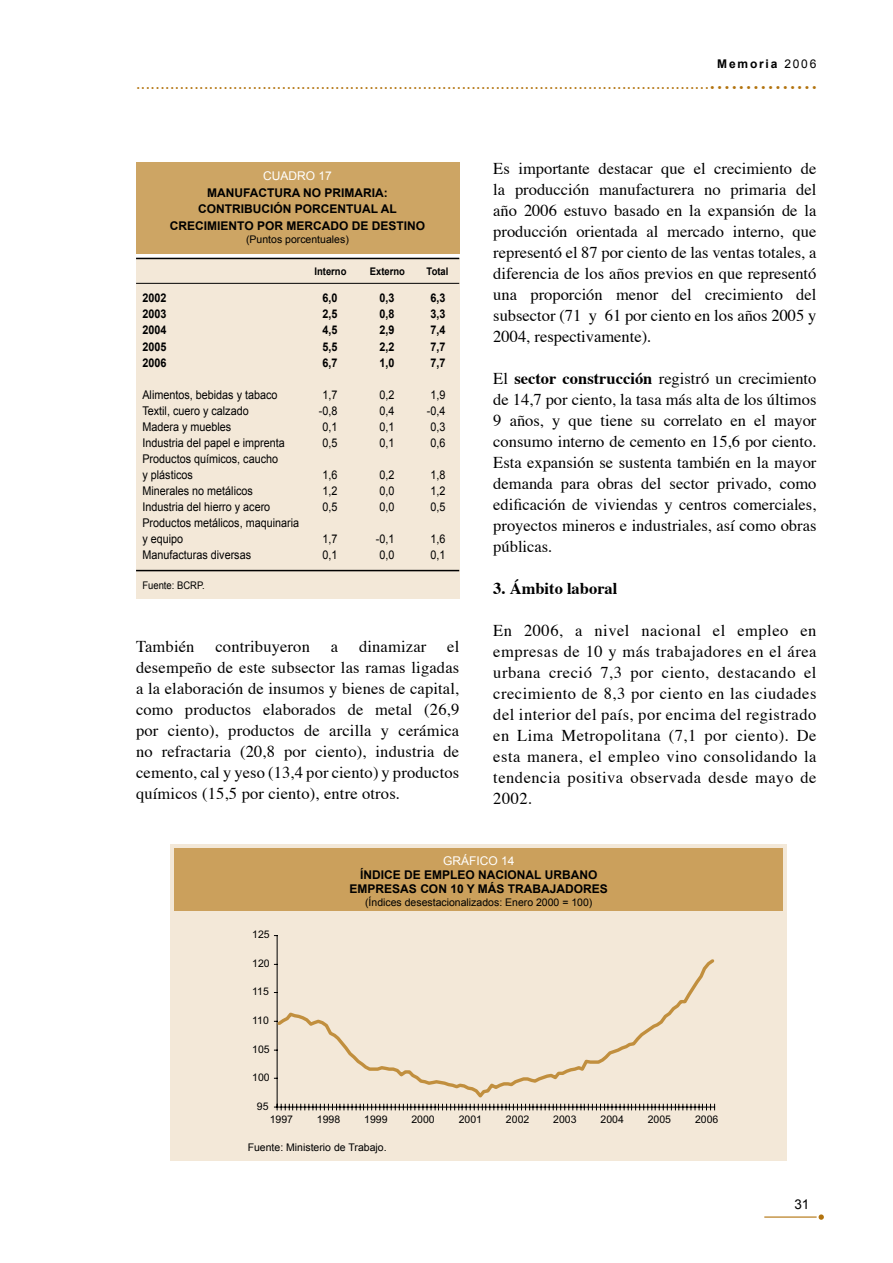
<style>
.page{position:relative;width:893px;height:1263px;background:#fff}
.page>*{position:absolute;margin:0;border:0;box-sizing:border-box;transform-origin:0 0}
.t1{font:18px "Times";color:#b2730e}
.t2{font:16.5px/21px "Times";letter-spacing:.01em;color:#000;text-align:justify}
.t3{font:700 16.5px "Times";color:#000}
.t4{font:13.5px "Arial";color:#000}
.t5{font:12px/16px "Arial";color:#000;scale:.9 1}
.t6{font:700 12px/14.4px "Arial";color:#000;text-align:center}
.t7{font:700 12px "Arial";color:#000;scale:.9 1}
.t8{font:12px "Arial";color:#fff}
.t9{font:700 12px "Arial";letter-spacing:.15em;color:#000}
.t10{font:10.5px "Arial";color:#000}
.t11{font:700 10.5px "Arial";color:#000;scale:.9 1}
.t12{font:10.5px "Arial";color:#000;scale:.9 1}
.s1{font-weight:400}
.s2{font-size:27px}
.s3{font-weight:700}
</style>
<div class="page">
<hr style="left:764px;top:1216px;width:53px;height:1px;background:#b2730e">
<svg style="left:819px;top:1214px;width:5px;height:6px"></svg>
<div style="left:170px;top:844px;width:617px;height:317px;background:#f3e8d8"></div>
<div style="left:175px;top:849px;width:608px;height:62px;background:#cba05c"></div>
<hr style="left:277px;top:935px;width:1px;height:172px;background:#000">
<svg style="left:274px;top:1104px;width:441px;height:6px"></svg>
<svg style="left:274px;top:956px;width:441px;height:145px"></svg>
<div style="left:136px;top:258px;width:323px;height:340px;background:#f3e8d8"></div>
<hr style="left:136px;top:258px;width:323px;height:1px;background:#000">
<hr style="left:136px;top:283px;width:323px;height:1px;background:#000">
<div style="left:136px;top:162px;width:323px;height:91px;background:#cda564"></div>
<hr style="left:136px;top:570px;width:323px;height:1px;background:#000">
<p class="t9" style="left:717px;top:57px;width:101px">MEMORIA <span class="s1">2006</span></p>
<p class="t1" style="left:136px;top:66px;width:683px">......................................................................................................................<span class="s2">...............</span></p>
<p class="t8" style="left:263px;top:169px;width:70px">Cuadro 17</p>
<p class="t6" style="left:207px;top:185px;width:10px">MANUFACTURA</p>
<p class="t6" style="left:303px;top:185px;width:30px">NO PRIMARIA</p>
<p class="t6" style="left:384px;top:185px;width:5px">:</p>
<p class="t6" style="left:198px;top:202px;width:9px">CONTRIBUCIÓN</p>
<p class="t6" style="left:295px;top:202px;width:10px">PORCENTUAL</p>
<p class="t6" style="left:381px;top:202px;width:9px">AL</p>
<p class="t6" style="left:170px;top:218px;width:9px">CRECIMIENTO</p>
<p class="t6" style="left:257px;top:218px;width:10px">POR</p>
<p class="t6" style="left:286px;top:218px;width:10px">MERCADO</p>
<p class="t6" style="left:352px;top:218px;width:29px">DE DESTINO</p>
<p class="t10" style="left:246px;top:234px;width:104px">(Puntos porcentuales)</p>
<p class="t11" style="left:314px;top:266px;width:37px">INTERNO</p>
<p class="t11" style="left:370px;top:266px;width:41px">EXTERNO</p>
<p class="t11" style="left:427px;top:266px;width:26px">TOTAL</p>
<p class="t7" style="left:142px;top:291px;width:28px">2002</p>
<p class="t7" style="left:322px;top:291px;width:18px">6,0</p>
<p class="t7" style="left:379px;top:291px;width:18px">0,3</p>
<p class="t7" style="left:430px;top:291px;width:18px">6,3</p>
<p class="t7" style="left:142px;top:307px;width:28px">2003</p>
<p class="t7" style="left:322px;top:307px;width:18px">2,5</p>
<p class="t7" style="left:379px;top:307px;width:18px">0,8</p>
<p class="t7" style="left:430px;top:307px;width:18px">3,3</p>
<p class="t7" style="left:142px;top:323px;width:28px">2004</p>
<p class="t7" style="left:322px;top:323px;width:18px">4,5</p>
<p class="t7" style="left:379px;top:323px;width:18px">2,9</p>
<p class="t7" style="left:430px;top:323px;width:18px">7,4</p>
<p class="t7" style="left:142px;top:340px;width:28px">2005</p>
<p class="t7" style="left:322px;top:340px;width:18px">5,5</p>
<p class="t7" style="left:379px;top:340px;width:18px">2,2</p>
<p class="t7" style="left:430px;top:340px;width:18px">7,7</p>
<p class="t7" style="left:142px;top:356px;width:28px">2006</p>
<p class="t7" style="left:322px;top:356px;width:18px">6,7</p>
<p class="t7" style="left:379px;top:356px;width:18px">1,0</p>
<p class="t7" style="left:430px;top:356px;width:18px">7,7</p>
<p class="t5" style="left:142px;top:386px;width:152px">Alimentos, bebidas y tabaco</p>
<p class="t5" style="left:322px;top:386px;width:18px">1,7</p>
<p class="t5" style="left:379px;top:386px;width:18px">0,2</p>
<p class="t5" style="left:430px;top:386px;width:18px">1,9</p>
<p class="t5" style="left:142px;top:402px;width:120px">Textil, cuero y calzado</p>
<p class="t5" style="left:319px;top:402px;width:22px">-0,8</p>
<p class="t5" style="left:379px;top:402px;width:18px">0,4</p>
<p class="t5" style="left:427px;top:402px;width:22px">-0,4</p>
<p class="t5" style="left:142px;top:418px;width:100px">Madera y muebles</p>
<p class="t5" style="left:322px;top:418px;width:18px">0,1</p>
<p class="t5" style="left:379px;top:418px;width:18px">0,1</p>
<p class="t5" style="left:430px;top:418px;width:18px">0,3</p>
<p class="t5" style="left:142px;top:435px;width:160px">I ndustria del papel e imprenta</p>
<p class="t5" style="left:322px;top:435px;width:18px">0,5</p>
<p class="t5" style="left:379px;top:435px;width:18px">0,1</p>
<p class="t5" style="left:430px;top:435px;width:18px">0,6</p>
<p class="t5" style="left:142px;top:451px;width:152px">Productos químicos, caucho y plásticos</p>
<p class="t5" style="left:322px;top:467px;width:18px">1,6</p>
<p class="t5" style="left:379px;top:467px;width:18px">0,2</p>
<p class="t5" style="left:430px;top:467px;width:18px">1,8</p>
<p class="t5" style="left:142px;top:483px;width:124px">Minerales no metálicos</p>
<p class="t5" style="left:322px;top:483px;width:18px">1,2</p>
<p class="t5" style="left:379px;top:483px;width:18px">0,0</p>
<p class="t5" style="left:430px;top:483px;width:18px">1,2</p>
<p class="t5" style="left:142px;top:499px;width:144px">I ndustria del hierro y acero</p>
<p class="t5" style="left:322px;top:499px;width:18px">0,5</p>
<p class="t5" style="left:379px;top:499px;width:18px">0,0</p>
<p class="t5" style="left:430px;top:499px;width:18px">0,5</p>
<p class="t5" style="left:142px;top:515px;width:176px">Productos metálicos, maquinaria y equipo</p>
<p class="t5" style="left:322px;top:531px;width:18px">1,7</p>
<p class="t5" style="left:376px;top:531px;width:22px">-0,1</p>
<p class="t5" style="left:430px;top:531px;width:18px">1,6</p>
<p class="t5" style="left:142px;top:547px;width:122px">Manufacturas diversas</p>
<p class="t5" style="left:322px;top:547px;width:18px">0,1</p>
<p class="t5" style="left:379px;top:547px;width:18px">0,0</p>
<p class="t5" style="left:430px;top:547px;width:18px">0,1</p>
<p class="t12" style="left:142px;top:579px;width:71px">Fuente: BCRP.</p>
<p class="t2" style="left:136px;top:635px;width:325px;text-indent:311px">el desempeño de este subsector las ramas ligadas a la elaboración de insumos y bienes de capital, como productos elaborados de metal (26,9 por ciento), productos de arcilla y cerámica no refractaria (20,8 por ciento), industria de cemento, cal y yeso (13,4 por ciento) y productos químicos (15,5 por ciento), entre otros.</p>
<p class="t2" style="left:136px;top:635px;width:60px">También</p>
<p class="t2" style="left:215px;top:635px;width:96px">contribuyeron</p>
<p class="t2" style="left:331px;top:635px;width:9px">a</p>
<p class="t2" style="left:359px;top:635px;width:69px">dinamizar</p>
<p class="t2" style="left:493px;top:157px;width:325px">Es importante destacar que el crecimiento de la producción manufacturera no primaria del año 2006 estuvo basado en la expansión de la producción orientada al mercado interno, que representó el 87 por ciento de las ventas totales, a diferencia de los años previos en que representó una proporción menor del crecimiento del subsector (71 y 61 por ciento en los años 2005 y 2004, respectivamente).</p>
<p class="t2" style="left:493px;top:367px;width:325px">El <span class="s3">sector construcción</span> registró un crecimiento de 14,7 por ciento, la tasa más alta de los últimos 9 años, y que tiene su correlato en el mayor consumo interno de cemento en 15,6 por ciento.<br>Esta expansión se sustenta también en la mayor demanda para obras del sector privado, como edificación de viviendas y centros comerciales, proyectos mineros e industriales, así como obras públicas.</p>
<p class="t3" style="left:493px;top:573px;width:126px">3. Ámbito laboral</p>
<p class="t2" style="left:493px;top:619px;width:325px">En 2006, a nivel nacional el empleo en empresas de 10 y más trabajadores en el área urbana creció 7,3 por ciento, destacando el crecimiento de 8,3 por ciento en las ciudades del interior del país, por encima del registrado en Lima Metropolitana (7,1 por ciento). De esta manera, el empleo vino consolidando la tendencia positiva observada desde mayo de 2002.</p>
<p class="t10" style="left:252px;top:929px;width:19px">125</p>
<p class="t10" style="left:252px;top:957px;width:19px">120</p>
<p class="t10" style="left:252px;top:986px;width:18px">115</p>
<p class="t10" style="left:252px;top:1014px;width:18px">110</p>
<p class="t10" style="left:252px;top:1043px;width:19px">105</p>
<p class="t10" style="left:252px;top:1071px;width:19px">100</p>
<p class="t10" style="left:257px;top:1100px;width:13px">95</p>
<p class="t8" style="left:443px;top:854px;width:73px">Gráfico 14</p>
<p class="t6" style="left:350px;top:868px;width:260px">ÍNDICE DE EMPLEO NACIONAL URBANO<br>EMPRESAS CON 10 Y MÁS TRABAJADORES</p>
<p class="t10" style="left:365px;top:896px;width:229px">(Índices desestacionalizados: Enero 2000 = 100)</p>
<p class="t10" style="left:270px;top:1114px;width:25px">1997</p>
<p class="t10" style="left:317px;top:1114px;width:25px">1998</p>
<p class="t10" style="left:364px;top:1114px;width:25px">1999</p>
<p class="t10" style="left:411px;top:1114px;width:25px">2000</p>
<p class="t10" style="left:459px;top:1114px;width:25px">2001</p>
<p class="t10" style="left:506px;top:1114px;width:25px">2002</p>
<p class="t10" style="left:553px;top:1114px;width:25px">2003</p>
<p class="t10" style="left:600px;top:1114px;width:25px">2004</p>
<p class="t10" style="left:648px;top:1114px;width:25px">2005</p>
<p class="t10" style="left:695px;top:1114px;width:25px">2006</p>
<p class="t10" style="left:248px;top:1141px;width:140px">Fuente: Ministerio de Trabajo.</p>
<p class="t4" style="left:794px;top:1197px;width:17px">31</p>
</div>
